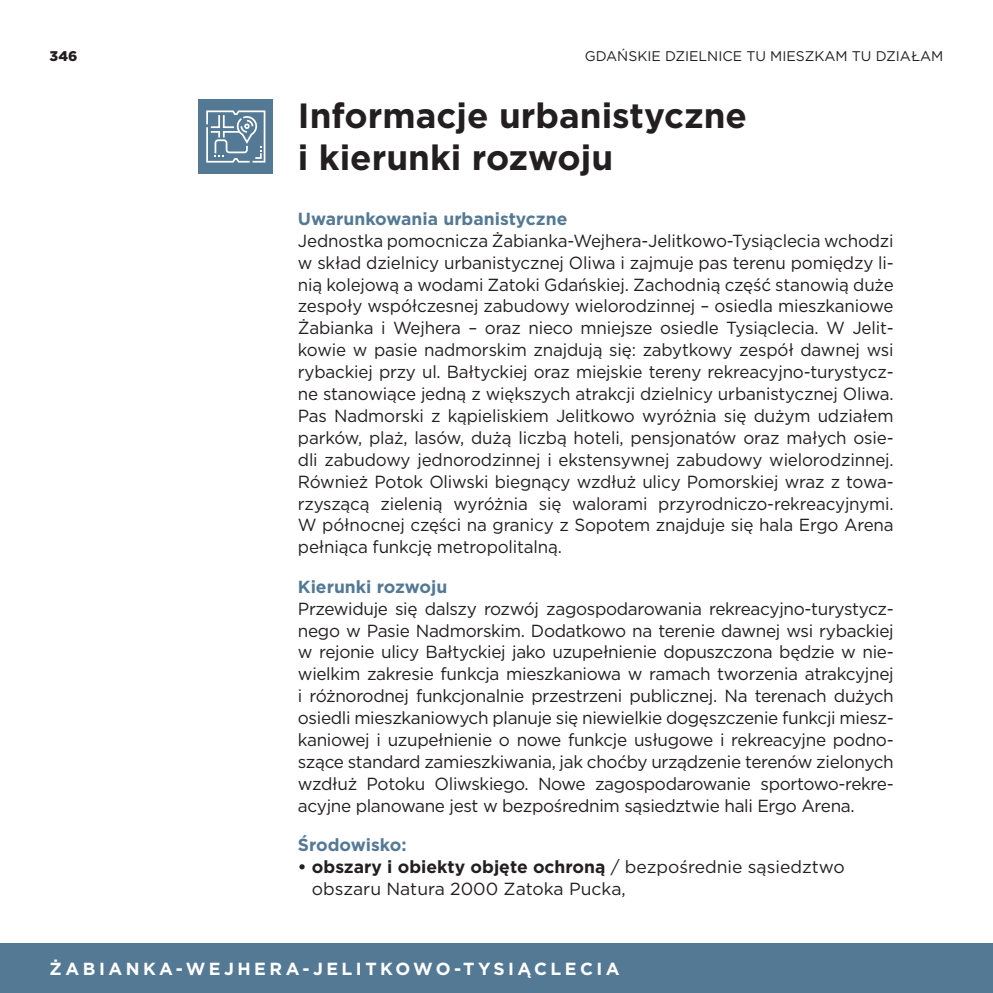
<style>
.page{position:relative;width:993px;height:993px;background:#fff}
.page>*{position:absolute;margin:0;border:0;box-sizing:border-box;transform-origin:0 0}
.t1{font:700 35px/42px "Gotham";color:#231f20}
.t2{font:17.5px/21.9px "Gotham";letter-spacing:-.01em;color:#231f20;text-align:justify}
.t3{font:700 17.5px "Gotham";color:#547994}
.t4{font:700 17.5px "Gotham";letter-spacing:.2em;color:#fff}
.t5{font:14px "Gotham";color:#231f20}
.t6{font:900 14px "Gotham";color:#231f20}
.s1{font-weight:700}
</style>
<div class="page">
<div style="left:0;top:943px;width:992px;height:49px;background:#547994"></div>
<div style="left:198px;top:99px;width:75px;height:75px;background:#547994"></div>
<svg style="left:206px;top:110px;width:59px;height:52px"></svg>
<p class="t6" style="left:50px;top:46px;width:29px">346</p>
<p class="t5" style="left:584px;top:47px;width:360px">GDAŃSKIE DZIELNICE TU MIESZKAM TU DZIAŁAM</p>
<h1 class="t1" style="left:298px;top:94px;width:450px">Informacje urbanistyczne i kierunki rozwoju</h1>
<p class="t3" style="left:298px;top:207px;width:271px">Uwarunkowania urbanistyczne</p>
<p class="t2" style="left:298px;top:229px;width:597px">Jednostka pomocnicza Żabianka-Wejhera-Jelitkowo-Tysiąclecia wchodzi w skład dzielnicy urbanistycznej Oliwa i zajmuje pas terenu pomiędzy li&shy;nią kolejową a wodami Zatoki Gdańskiej. Zachodnią część stanowią duże zespoły współczesnej zabudowy wielorodzinnej – osiedla mieszkaniowe Żabianka i Wejhera – oraz nieco mniejsze osiedle Tysiąclecia. W Jelit&shy;kowie w pasie nadmorskim znajdują się: zabytkowy zespół dawnej wsi rybackiej przy ul. Bałtyckiej oraz miejskie tereny rekreacyjno-turystycz&shy;ne stanowiące jedną z większych atrakcji dzielnicy urbanistycznej Oliwa.<br>Pas Nadmorski z kąpieliskiem Jelitkowo wyróżnia się dużym udziałem parków, plaż, lasów, dużą liczbą hoteli, pensjonatów oraz małych osie&shy;dli zabudowy jednorodzinnej i ekstensywnej zabudowy wielorodzinnej.<br>Również Potok Oliwski biegnący wzdłuż ulicy Pomorskiej wraz z towa&shy;rzyszącą zielenią wyróżnia się walorami przyrodniczo-rekreacyjnymi.<br>W północnej części na granicy z Sopotem znajduje się hala Ergo Arena pełniąca funkcję metropolitalną.</p>
<p class="t3" style="left:298px;top:574px;width:151px">Kierunki rozwoju</p>
<p class="t2" style="left:298px;top:597px;width:597px">Przewiduje się dalszy rozwój zagospodarowania rekreacyjno-turystycz&shy;nego w Pasie Nadmorskim. Dodatkowo na terenie dawnej wsi rybackiej w rejonie ulicy Bałtyckiej jako uzupełnienie dopuszczona będzie w nie&shy;wielkim zakresie funkcja mieszkaniowa w ramach tworzenia atrakcyjnej i różnorodnej funkcjonalnie przestrzeni publicznej. Na terenach dużych osiedli mieszkaniowych planuje się niewielkie dogęszczenie funkcji miesz&shy;kaniowej i uzupełnienie o nowe funkcje usługowe i rekreacyjne podno&shy;szące standard zamieszkiwania, jak choćby urządzenie terenów zielonych wzdłuż Potoku Oliwskiego. Nowe zagospodarowanie sportowo-rekre&shy;acyjne planowane jest w bezpośrednim sąsiedztwie hali Ergo Arena.</p>
<p class="t3" style="left:298px;top:833px;width:110px">Środowisko:</p>
<p class="t2" style="left:312px;top:855px;width:534px;text-indent:-14px"><span class="s1">• obszary i obiekty objęte ochroną</span> / bezpośrednie sąsiedztwo obszaru Natura 2000 Zatoka Pucka,</p>
<p class="t4" style="left:50px;top:957px;width:571px">ŻABIANKA-WEJHERA-JELITKOWO-TYSIĄCLECIA</p>
</div>
